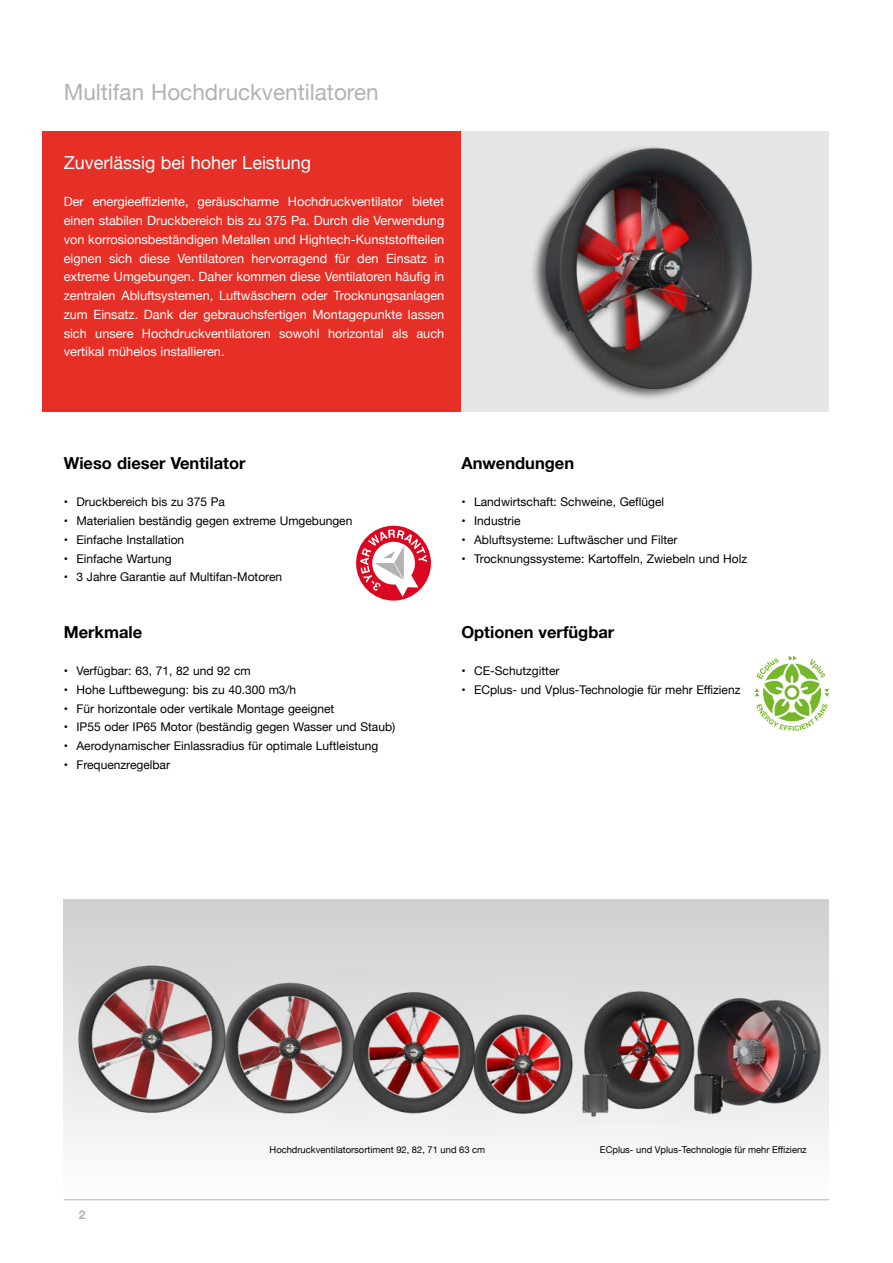
<style>
.page{position:relative;width:893px;height:1263px;background:#fff}
.page>*{position:absolute;margin:0;border:0;box-sizing:border-box;transform-origin:0 0}
.t1{font:22.5px "Helvetica Neue";color:#b3b2b2}
.t2{font:18px "Helvetica Neue";color:#fff}
.t3{font:700 16.5px "Helvetica Neue";color:#000}
.t4{font:12.75px/18.8px "Helvetica Neue";color:#fff;text-align:justify}
.t5{font:12px "Helvetica Neue";color:#000}
.t6{font:700 12px "Helvetica Neue";color:#b3b2b2}
.t7{font:9.3px "Helvetica Neue";color:#000}
</style>
<div class="page">
<div style="left:64px;top:900px;width:765px;height:300px;background:linear-gradient(to bottom,#cfcfcf,#fefefe)"></div>
<div style="left:461px;top:131px;width:368px;height:281px;background:#e6e6e6"></div>
<div style="left:43px;top:131px;width:418px;height:281px;background:#e63027"></div>
<svg style="left:755px;top:656px;width:74px;height:75px"></svg>
<svg style="left:356px;top:526px;width:75px;height:75px"></svg>
<svg style="left:360px;top:530px;width:67px;height:67px"></svg>
<img style="left:532px;top:147px;width:220px;height:252px">
<img style="left:73px;top:960px;width:158px;height:158px">
<img style="left:212px;top:970px;width:119px;height:155px">
<img style="left:447px;top:987px;width:153px;height:153px">
<img style="left:331px;top:969px;width:166px;height:167px">
<img style="left:573px;top:977px;width:107px;height:146px">
<img style="left:680px;top:975px;width:149px;height:153px">
<img style="left:662px;top:1045px;width:97px;height:97px">
<h1 class="t1" style="left:64px;top:76px;width:316px">Multifan Hochdruckventilatoren</h1>
<h2 class="t2" style="left:64px;top:149px;width:249px">Zuverlässig bei hoher Leistung</h2>
<p class="t4" style="left:64px;top:193px;width:382px">Der energieeffiziente, geräuscharme Hochdruckventilator bietet einen stabilen Druckbereich bis zu 375 Pa. Durch die Verwendung von korrosionsbeständigen Metallen und Hightech-Kunststoffteilen eignen sich diese Ventilatoren hervorragend für den Einsatz in extreme Umgebungen. Daher kommen diese Ventilatoren häufig in zentralen Abluftsystemen, Luftwäschern oder Trocknungsanlagen zum Einsatz. Dank der gebrauchsfertigen Montagepunkte lassen sich unsere Hochdruckventilatoren sowohl horizontal als auch vertikal mühelos installieren.</p>
<h3 class="t3" style="left:64px;top:450px;width:183px">Wieso dieser Ventilator</h3>
<p class="t5" style="left:64px;top:493px;width:163px">• Druckbereich bis zu 375 Pa</p>
<p class="t5" style="left:64px;top:512px;width:290px">• Materialien beständig gegen extreme Umgebungen</p>
<p class="t5" style="left:64px;top:531px;width:122px">• Einfache Installation</p>
<p class="t5" style="left:64px;top:550px;width:109px">• Einfache Wartung</p>
<p class="t5" style="left:64px;top:568px;width:220px">• 3 Jahre Garantie auf Multifan-Motoren</p>
<h3 class="t3" style="left:64px;top:619px;width:80px">Merkmale</h3>
<p class="t5" style="left:64px;top:662px;width:189px">• Verfügbar: 63, 71, 82 und 92 cm</p>
<p class="t5" style="left:64px;top:681px;width:234px">• Hohe Luftbewegung: bis zu 40.300 m3/h</p>
<p class="t5" style="left:64px;top:700px;width:272px">• Für horizontale oder vertikale Montage geeignet</p>
<p class="t5" style="left:64px;top:718px;width:333px">• IP55 oder IP65 Motor (beständig gegen Wasser und Staub)</p>
<p class="t5" style="left:64px;top:737px;width:316px">• Aerodynamischer Einlassradius für optimale Luftleistung</p>
<p class="t5" style="left:64px;top:756px;width:108px">• Frequenzregelbar</p>
<h3 class="t3" style="left:461px;top:450px;width:114px">Anwendungen</h3>
<p class="t5" style="left:461px;top:493px;width:204px">• Landwirtschaft: Schweine, Geflügel</p>
<p class="t5" style="left:461px;top:512px;width:61px">• Industrie</p>
<p class="t5" style="left:461px;top:531px;width:218px">• Abluftsysteme: Luftwäscher und Filter</p>
<p class="t5" style="left:461px;top:550px;width:287px">• Trocknungssysteme: Kartoffeln, Zwiebeln und Holz</p>
<h3 class="t3" style="left:461px;top:619px;width:154px">Optionen verfügbar</h3>
<p class="t5" style="left:461px;top:662px;width:100px">• CE-Schutzgitter</p>
<p class="t5" style="left:461px;top:681px;width:281px">• ECplus- und Vplus-Technologie für mehr Effizienz</p>
<p class="t6" style="left:79px;top:1205px;width:8px">2</p>
<p class="t7" style="left:270px;top:1143px;width:217px">Hochdruckventilatorsortiment 92, 82, 71 und 63 cm</p>
<p class="t7" style="left:600px;top:1143px;width:208px">ECplus- und Vplus-Technologie für mehr Effizienz</p>
</div>
